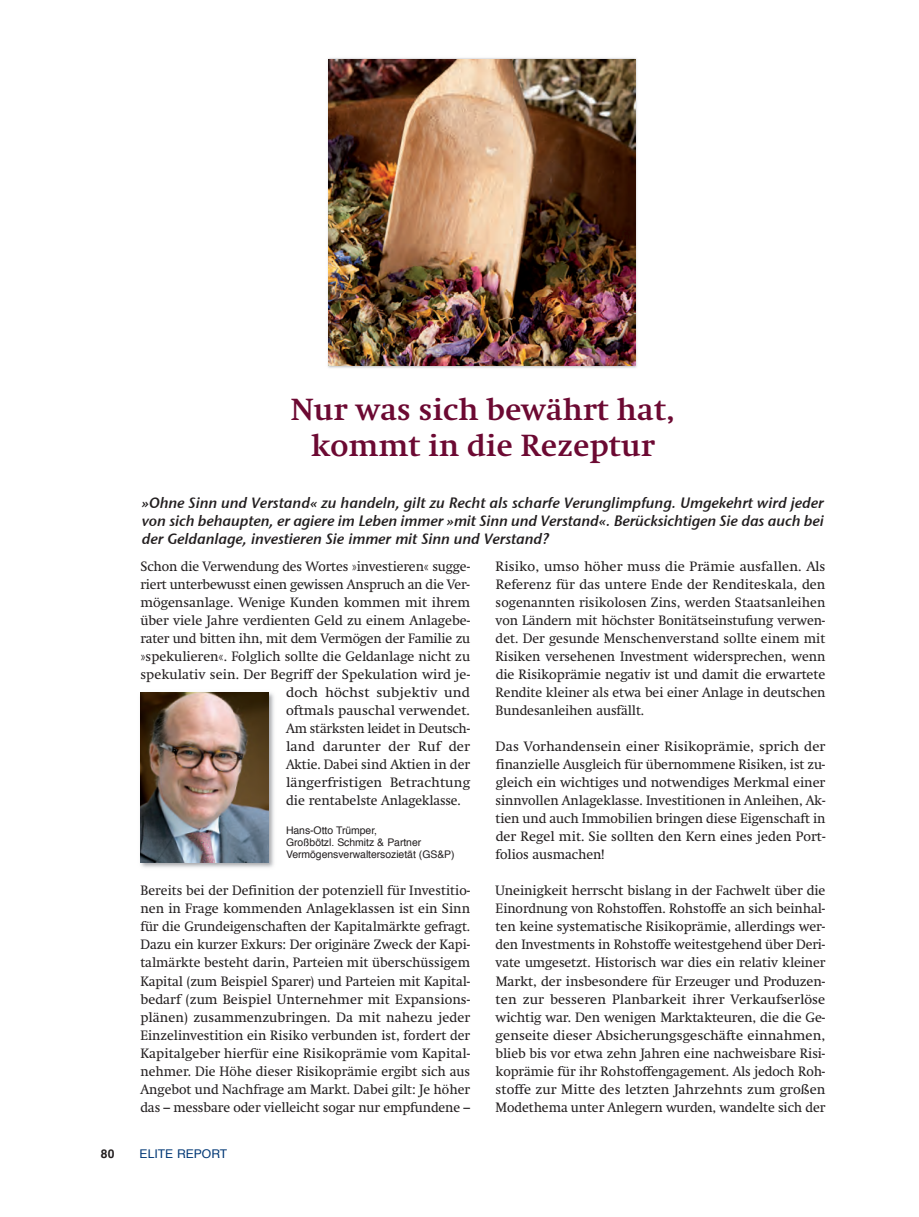
<style>
.page{position:relative;width:919px;height:1217px;background:#fff}
.page>*{position:absolute;margin:0;border:0;box-sizing:border-box;transform-origin:0 0}
.t1{font:700 30px/36px "Swift";letter-spacing:.01em;color:#6c0932;text-align:center}
.t2{font:15px/18px "Stone Sans Sem ITCTT Semi Ita";letter-spacing:-.005em;color:#231f20;text-align:justify}
.t3{font:13.5px/18px "Swift";letter-spacing:-.005em;color:#231f20;text-align:justify}
.t4{font:13.5px "Swift";letter-spacing:-.005em;color:#231f20;scale:1.05 1}
.t5{font:13.5px "Swift";letter-spacing:-.005em;color:#231f20;scale:1.04 1}
.t6{font:12px "Helvetica";color:#013775}
.t7{font:700 12px "Helvetica";color:#231f20}
.t8{font:10.5px/12px "Helvetica";letter-spacing:-.005em;color:#231f20}
</style>
<div class="page">
<img style="left:140px;top:692px;width:134px;height:176px">
<img style="left:140px;top:692px;width:128px;height:170px">
<img style="left:329px;top:59px;width:306px;height:307px">
<h1 class="t1" style="left:291px;top:391px;width:385px">Nur was sich bewährt hat, kommt in die Rezeptur</h1>
<p class="t2" style="left:142px;top:493px;width:683px">»Ohne Sinn und Verstand« zu handeln, gilt zu Recht als scharfe Verunglimpfung. Umgekehrt wird jeder von sich behaupten, er agiere im Leben immer »mit Sinn und Verstand«. Berücksichtigen Sie das auch bei der Geldanlage, investieren Sie immer mit Sinn und Verstand?</p>
<p class="t3" style="left:140px;top:557px;width:331px">Schon die Verwendung des Wortes »investieren« sugge-</p>
<p class="t3" style="left:140px;top:575px;width:331px">riert unterbewusst einen gewissen Anspruch an die Ver -</p>
<p class="t3" style="left:140px;top:593px;width:331px">mögensanlage. Wenige Kunden kommen mit ihrem</p>
<p class="t3" style="left:140px;top:611px;width:331px">über viele Jahre verdienten Geld zu einem An l age be -</p>
<p class="t3" style="left:140px;top:629px;width:331px">rater und bitten ihn, mit dem Vermögen der Fa mi lie zu</p>
<p class="t3" style="left:140px;top:647px;width:331px">»spekulieren«. Folglich sollte die Geldanlage nicht zu</p>
<p class="t3" style="left:140px;top:665px;width:331px">spekulativ sein. Der Begriff der Spekulation wird je-</p>
<p class="t4" style="left:286px;top:684px;width:177px">doch höchst subjektiv und</p>
<p class="t3" style="left:286px;top:701px;width:185px">oft mals pauschal ver wendet.</p>
<p class="t3" style="left:286px;top:719px;width:185px">Am stärks ten leidet in Deutsch -</p>
<p class="t5" style="left:286px;top:738px;width:178px">land darunter der Ruf der</p>
<p class="t3" style="left:286px;top:755px;width:185px">Aktie. Dabei sind Aktien in der</p>
<p class="t3" style="left:286px;top:773px;width:185px">längerfristigen Betrachtung</p>
<p class="t3" style="left:286px;top:791px;width:176px">die rentabelste Anlageklasse.</p>
<p class="t3" style="left:495px;top:557px;width:331px">Risiko, umso höher muss die Prämie ausfallen. Als Referenz für das untere Ende der Renditeskala, den sogenannten risikolosen Zins, werden Staats an lei hen von Ländern mit höchster Bonitätseinstufung verwen&shy;det. Der gesunde Menschenverstand sollte einem mit Risiken versehenen Investment widersprechen, wenn die Risikoprämie negativ ist und damit die er war tete Rendite kleiner als etwa bei einer Anlage in deutschen Bundesanleihen ausfällt.</p>
<p class="t3" style="left:495px;top:737px;width:331px">Das Vorhandensein einer Risikoprämie, sprich der fi nan zielle Ausgleich für übernommene Risiken, ist zu - gleich ein wichtiges und notwendiges Merkmal einer sinnvollen Anlageklasse. Investitionen in Anleihen, Ak - tien und auch Immobilien bringen diese Eigen schaft in der Regel mit. Sie sollten den Kern eines jeden Port - folios ausmachen!</p>
<p class="t3" style="left:495px;top:881px;width:331px">Uneinigkeit herrscht bislang in der Fachwelt über die Einordnung von Rohstoffen. Rohstoffe an sich beinhal&shy;ten keine systematische Risikoprämie, allerdings wer&shy;den Investments in Rohstoffe weitestgehend über Deri - vate umgesetzt. Historisch war dies ein relativ kleiner Markt, der insbesondere für Erzeuger und Produ zen - ten zur besseren Planbarkeit ihrer Verkaufserlöse wich tig war. Den wenigen Marktakteuren, die die Ge - gen seite dieser Absicherungsgeschäfte einnahmen, blieb bis vor etwa zehn Jahren eine nachweisbare Ri si - koprämie für ihr Rohstoffengagement. Als jedoch Ro h - stoffe zur Mitte des letzten Jahrzehnts zum großen Modethema unter Anlegern wurden, wandelte sich der</p>
<p class="t8" style="left:286px;top:825px;width:170px">Hans-Otto Trümper,<br>Großbötzl. Schmitz &amp; Partner<br>Vermögensverwaltersozietät (GS&amp;P)</p>
<p class="t3" style="left:140px;top:881px;width:331px">Bereits bei der Definition der potenziell für Inves ti tio - nen in Frage kommenden Anlageklassen ist ein Sinn für die Grundeigenschaften der Kapitalmärkte gefragt.<br>Dazu ein kurzer Exkurs: Der originäre Zweck der Ka pi - talmärkte besteht darin, Parteien mit überschüssigem Kapital (zum Beispiel Sparer) und Parteien mit Kapital - be darf (zum Beispiel Unternehmer mit Expan sions - plänen) zusammenzubringen. Da mit nahezu je der Einzelinvestition ein Risiko verbunden ist, fordert der Kapitalgeber hierfür eine Risikoprämie vom Ka pi tal - nehmer. Die Höhe dieser Risikoprämie ergibt sich aus Angebot und Nachfrage am Markt. Dabei gilt: Je hö her das – messbare oder vielleicht sogar nur empfundene –</p>
<p class="t7" style="left:101px;top:1148px;width:15px">80</p>
<p class="t6" style="left:140px;top:1148px;width:89px">ELITE REPORT</p>
</div>
